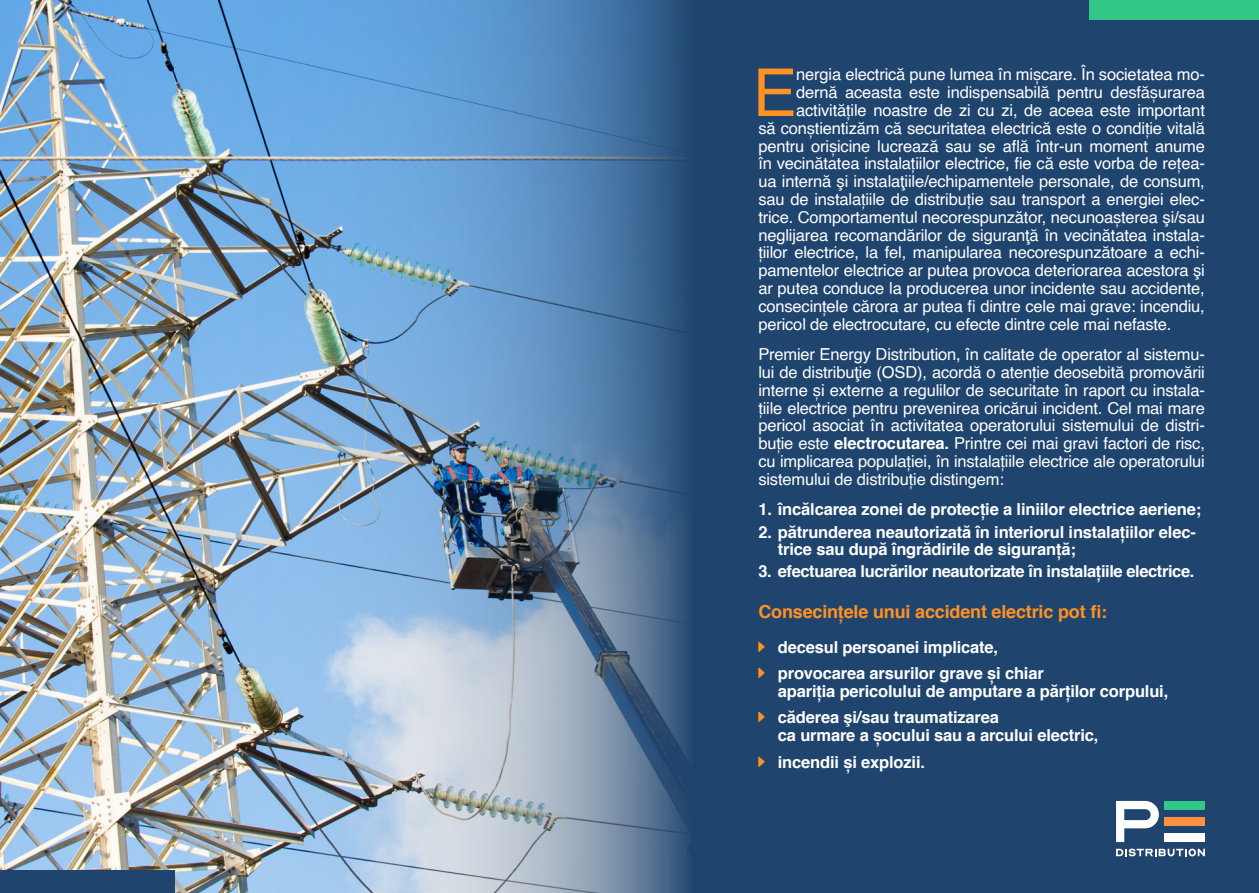
<style>
.page{position:relative;width:1259px;height:893px;background:#1f456e}
.page>*{position:absolute;margin:0;border:0;box-sizing:border-box;transform-origin:0 0}
.t1{font:66.15px "Helvetica";color:#ff9223}
.t2{font:700 18px "Helvetica";letter-spacing:-.01em;color:#ff9223}
.t3{font:16.5px/17.9px "Helvetica";letter-spacing:-.01em;color:#fff;text-align:justify}
.t4{font:700 16.5px/26.2px "Helvetica";letter-spacing:-.01em;color:#fff}
.s1{font-weight:700}
</style>
<div class="page">
<img style="left:0;top:0;width:687px;height:893px">
<div style="left:0;top:870px;width:174px;height:23px;background:#1f456e"></div>
<div style="left:1089px;top:0;width:170px;height:19px;background:#33c787"></div>
<div style="left:1164px;top:801px;width:41px;height:8px;background:#33c787"></div>
<div style="left:1164px;top:834px;width:41px;height:8px;background:#fff"></div>
<div style="left:1164px;top:817px;width:41px;height:9px;background:#ff9140"></div>
<svg style="left:1116px;top:801px;width:42px;height:41px"></svg>
<svg style="left:1116px;top:849px;width:89px;height:7px"></svg>
<h1 class="t1" style="left:752px;top:42px;width:46px">E</h1>
<p class="t3" style="left:796px;top:66px;width:410px">nergia electrică pune lumea în mișcare. În societatea mo-</p>
<p class="t3" style="left:796px;top:84px;width:410px">dernă aceasta este indispensabilă pentru desfășurarea</p>
<p class="t3" style="left:796px;top:102px;width:410px">activitățile noastre de zi cu zi, de aceea este important</p>
<p class="t3" style="left:758px;top:120px;width:448px">să conștientizăm că securitatea electrică este o condiție vitală</p>
<p class="t3" style="left:758px;top:137px;width:448px">pentru orișicine lucrează sau se află într-un moment anume</p>
<p class="t3" style="left:758px;top:155px;width:448px">în vecinătatea instalațiilor electrice, fie că este vorba de rețea-</p>
<p class="t3" style="left:758px;top:173px;width:448px">ua internă şi instalaţiile/echipamentele personale, de consum,</p>
<p class="t3" style="left:758px;top:191px;width:448px">sau de instalațiile de distribuție sau transport a energiei elec-</p>
<p class="t3" style="left:758px;top:209px;width:448px">trice. Comportamentul necorespunzător, necunoașterea şi/sau</p>
<p class="t3" style="left:758px;top:226px;width:448px">neglijarea recomandărilor de siguranţă în vecinătatea instala-</p>
<p class="t3" style="left:758px;top:244px;width:448px">țiilor electrice, la fel, manipularea necorespunzătoare a echi-</p>
<p class="t3" style="left:758px;top:262px;width:448px">pamentelor electrice ar putea provoca deteriorarea acestora şi</p>
<p class="t3" style="left:758px;top:280px;width:448px">ar putea conduce la producerea unor incidente sau accidente,</p>
<p class="t3" style="left:758px;top:298px;width:448px">consecințele cărora ar putea fi dintre cele mai grave: incendiu,</p>
<p class="t3" style="left:758px;top:315px;width:415px">pericol de electrocutare, cu efecte dintre cele mai nefaste.</p>
<p class="t3" style="left:758px;top:346px;width:448px">Premier Energy Distribution, în calitate de operator al sistemu&shy;lui de distribuţie (OSD), acordă o atenție deosebită promovării interne și externe a regulilor de securitate în raport cu instala&shy;țiile electrice pentru prevenirea oricărui incident. Cel mai mare pericol asociat în activitatea operatorului sistemului de distri&shy;buție este <span class="s1">electrocutarea.</span> Printre cei mai gravi factori de risc, cu implicarea populației, în instalațiile electrice ale operatorului sistemului de distribuție distingem:</p>
<p class="t4" style="left:758px;top:497px;width:444px">1. încălcarea zonei de protecție a liniilor electrice aeriene;</p>
<p class="t4" style="left:778px;top:523px;width:419px;line-height:17.9px;text-indent:-20px">2. pătrunderea neautorizată în interiorul instalațiilor elec&shy;trice sau după îngrădirile de siguranță;</p>
<p class="t4" style="left:758px;top:559px;width:437px">3. efectuarea lucrărilor neautorizate în instalațiile electrice.</p>
<p class="t2" style="left:758px;top:597px;width:350px">Consecințele unui accident electric pot fi:</p>
<p class="t4" style="left:778px;top:634px;width:267px">decesul persoanei implicate, provocarea arsurilor grave și chiar</p>
<p class="t4" style="left:778px;top:678px;width:392px">apariția pericolului de amputare a părților corpului, căderea şi/sau traumatizarea</p>
<p class="t4" style="left:778px;top:722px;width:322px">ca urmare a șocului sau a arcului electric, incendii și explozii.</p>
</div>
